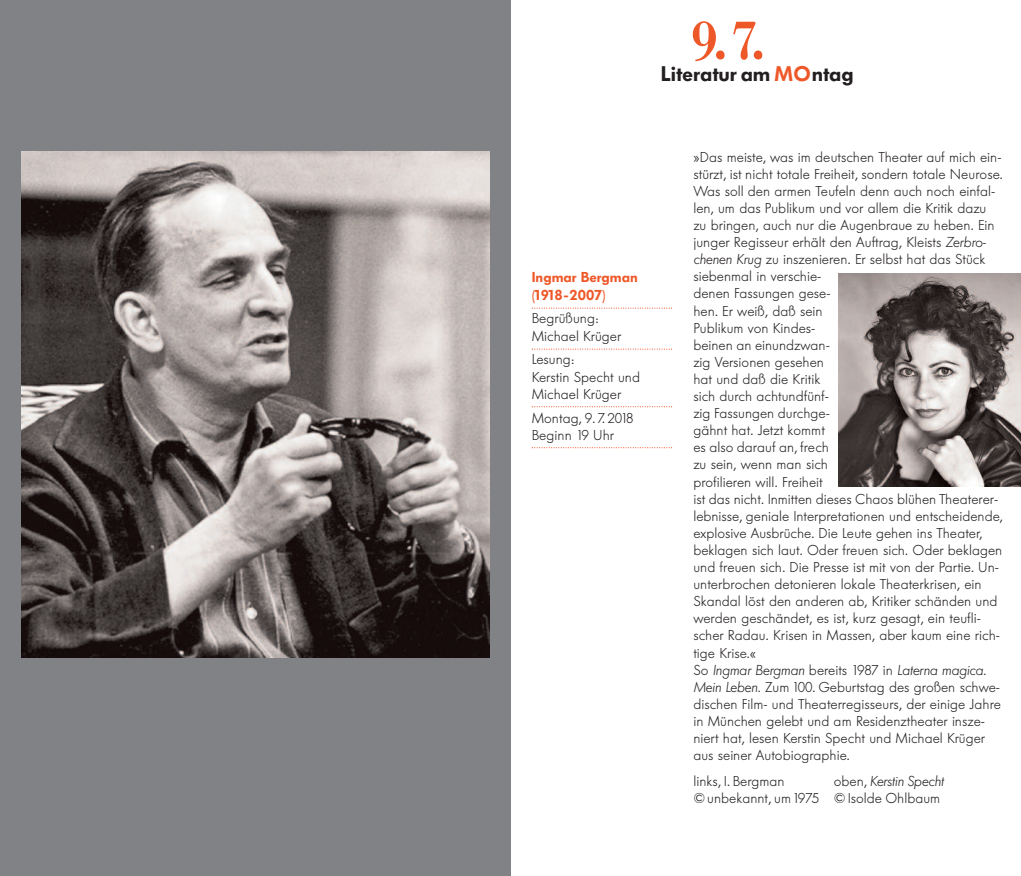
<style>
.page{position:relative;width:1021px;height:876px;background:#fff}
.page>*{position:absolute;margin:0;border:0;box-sizing:border-box;transform-origin:0 0}
.t1{font:500 54.6px "Bodoni Berthold BQ";color:#ee5829;scale:.93 1}
.t2{font:600 21px "Futura BQ";color:#231f20}
.t3{font:300 14.25px/17.1px "Futura BQ";color:#231f20}
.t4{font:600 14.25px/17.1px "Futura BQ";color:#ee5829}
.s1{color:#ee5829}
.s2{font-style:italic}
</style>
<div class="page">
<svg style="left:531px;top:308px;width:141px;height:1px"></svg>
<svg style="left:531px;top:349px;width:141px;height:1px"></svg>
<svg style="left:531px;top:406px;width:141px;height:1px"></svg>
<svg style="left:531px;top:447px;width:141px;height:1px"></svg>
<img style="left:838px;top:274px;width:182px;height:212px">
<div style="left:0;top:0;width:510px;height:876px;background:#808285"></div>
<img style="left:21px;top:151px;width:468px;height:506px">
<h1 class="t1" style="left:691px;top:10px;width:79px">9. 7.</h1>
<h2 class="t2" style="left:660px;top:62px;width:194px">Literatur am <span class="s1">MO</span>ntag</h2>
<p class="t4" style="left:531px;top:269px;width:108px">Ingmar Bergman (1918-2007)</p>
<p class="t3" style="left:531px;top:310px;width:91px">Begrüßung:<br>Michael Krüger</p>
<p class="t3" style="left:531px;top:351px;width:110px">Lesung:<br>Kerstin Specht und<br>Michael Krüger</p>
<p class="t3" style="left:531px;top:409px;width:103px">Montag, 9. 7. 2018<br>Beginn 19 Uhr</p>
<p class="t3" style="left:693px;top:148px;width:311px">»Das meiste, was im deutschen Theater auf mich ein&shy;stürzt, ist nicht totale Freiheit, sondern totale Neurose.<br>Was soll den armen Teufeln denn auch noch einfal&shy;len, um das Publikum und vor allem die Kritik dazu zu bringen, auch nur die Augenbraue zu heben. Ein junger Regisseur erhält den Auftrag, Kleists <span class="s2">Zerbro&shy;chenen Krug</span> zu inszenieren. Er selbst hat das Stück siebenmal in verschie-<br>denen Fassungen gese-<br>hen. Er weiß, daß sein<br>Publikum von Kindes-<br>beinen an einundzwan-<br>zig Versionen gesehen<br>hat und daß die Kritik<br>sich durch achtundfünf-<br>zig Fassungen durchge-<br>gähnt hat. Jetzt kommt<br>es also darauf an, frech<br>zu sein, wenn man sich<br>profilieren will. Freiheit<br>ist das nicht. Inmitten dieses Chaos blühen Theaterer&shy;lebnisse, geniale Interpretationen und entscheidende, explosive Ausbrüche. Die Leute gehen ins Theater, beklagen sich laut. Oder freuen sich. Oder beklagen und freuen sich. Die Presse ist mit von der Partie. Un&shy;unterbrochen detonieren lokale Theaterkrisen, ein Skandal löst den anderen ab, Kritiker schänden und werden geschändet, es ist, kurz gesagt, ein teufli&shy;scher Radau. Krisen in Massen, aber kaum eine rich&shy;tige Krise.«<br>So <span class="s2">Ingmar Bergman</span> bereits 1987 in <span class="s2">Laterna magica.<br>Mein Leben.</span> Zum 100. Geburtstag des großen schwe&shy;dischen Film- und Theaterregisseurs, der einige Jahre in München gelebt und am Residenztheater insze&shy;niert hat, lesen Kerstin Specht und Michael Krüger aus seiner Autobiographie.</p>
<p class="t3" style="left:693px;top:772px;width:127px">links, I. Bergman<br>© unbekannt, um1975</p>
<p class="t3" style="left:833px;top:772px;width:112px">oben, <span class="s2">Kerstin Specht </span>© Isolde Ohlbaum</p>
</div>
